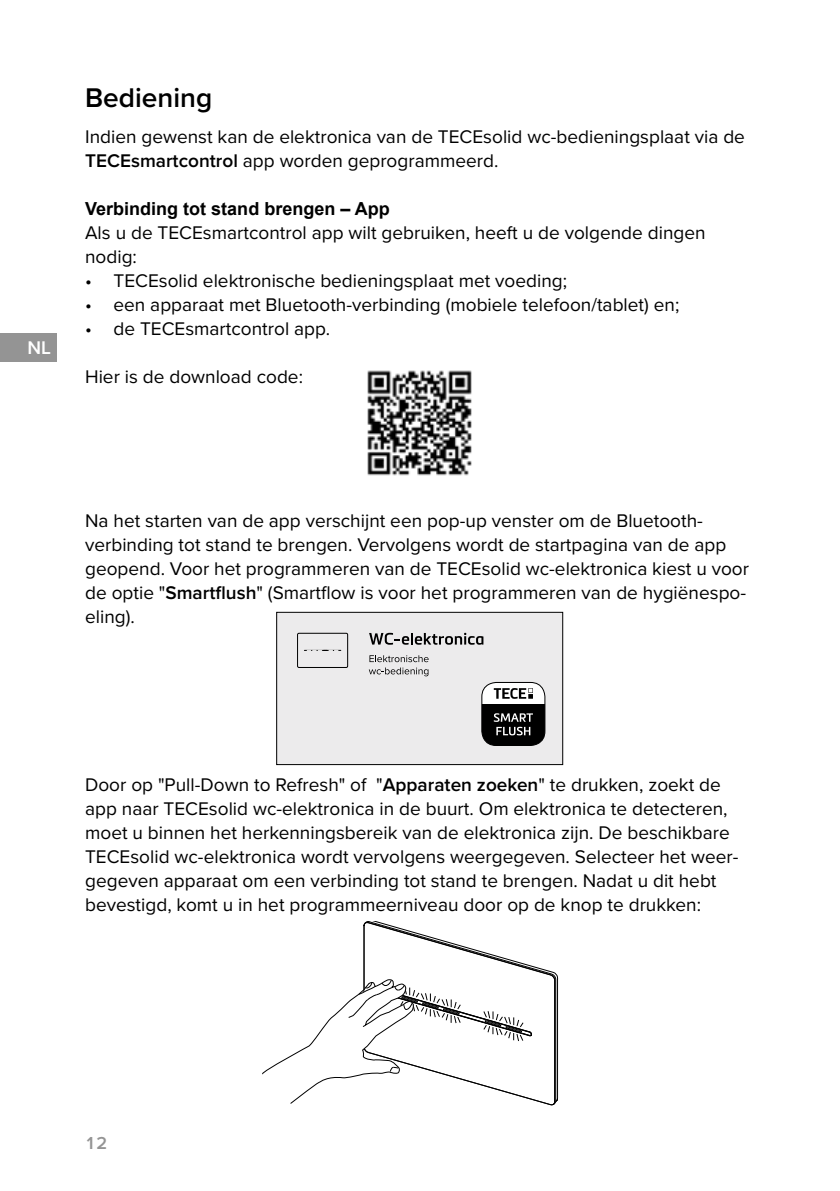
<style>
.page{position:relative;width:840px;height:1191px;background:#fff}
.page>*{position:absolute;margin:0;border:0;box-sizing:border-box;transform-origin:0 0}
.t1{font:600 28px "Proxima Nova";color:#000}
.t2{font:19px/24px "Proxima Nova";color:#000}
.t3{font:600 19px "Proxima Nova";color:#fff}
.t4{font:700 18px "Arial";color:#000}
.t5{font:600 18px "Proxima Nova";color:#949494}
.t6{font:12.2px "Myriad Pro";color:#000}
.s1{font-weight:600}
</style>
<div class="page">
<div style="left:0;top:333px;width:57px;height:28px;background:#949494"></div>
<img style="left:367px;top:370px;width:105px;height:106px">
<div style="left:276px;top:612px;width:286px;height:152px;background:#ecebec"></div>
<svg style="left:481px;top:682px;width:64px;height:64px;background:#5b5b5b"></svg>
<svg style="left:297px;top:632px;width:51px;height:36px"></svg>
<svg style="left:369px;top:633px;width:114px;height:11px"></svg>
<svg style="left:368px;top:655px;width:60px;height:21px"></svg>
<div style="left:276px;top:612px;width:286px;height:153px;border:1px solid #000"></div>
<svg style="left:262px;top:921px;width:296px;height:184px"></svg>
<p class="t3" style="left:28px;top:333px;width:25px">NL</p>
<h1 class="t1" style="left:85px;top:77px;width:129px">Bediening</h1>
<p class="t2" style="left:85px;top:123px;width:661px">Indien gewenst kan de elektronica van de TECEsolid wc-bedieningsplaat via de<br><span class="s1">TECEsmartcontrol</span> app worden geprogrammeerd.</p>
<p class="t4" style="left:85px;top:196px;width:306px">Verbinding tot stand brengen – App</p>
<p class="t2" style="left:85px;top:219px;width:621px">Als u de TECEsmartcontrol app wilt gebruiken, heeft u de volgende dingen nodig:</p>
<p class="t2" style="left:85px;top:267px;width:483px">• TECEsolid elektronische bedieningsplaat met voeding;</p>
<p class="t2" style="left:85px;top:291px;width:595px">• een apparaat met Bluetooth-verbinding (mobiele telefoon/tablet) en;</p>
<p class="t2" style="left:85px;top:315px;width:246px">• de TECEsmartcontrol app.</p>
<p class="t2" style="left:85px;top:363px;width:219px">Hier is de download code:</p>
<p class="t2" style="left:85px;top:507px;width:665px">Na het starten van de app verschijnt een pop-up venster om de Bluetooth&shy;verbinding tot stand te brengen. Vervolgens wordt de startpagina van de app geopend. Voor het programmeren van de TECEsolid wc-elektronica kiest u voor de optie "<span class="s1">Smartflush</span>" (Smartflow is voor het programmeren van de hygiënespo&shy;eling).</p>
<p class="t2" style="left:85px;top:771px;width:654px">Door op "Pull-Down to Refresh" of "<span class="s1">Apparaten zoeken</span>" te drukken, zoekt de app naar TECEsolid wc-elektronica in de buurt. Om elektronica te detecteren, moet u binnen het herkenningsbereik van de elektronica zijn. De beschikbare TECEsolid wc-elektronica wordt vervolgens weergegeven. Selecteer het weer&shy;gegeven apparaat om een verbinding tot stand te brengen. Nadat u dit hebt bevestigd, komt u in het programmeerniveau door op de knop te drukken:</p>
<p class="t6" style="left:576px;top:785px;width:16px">RU</p>
<p class="t5" style="left:85px;top:1129px;width:24px">12</p>
</div>
